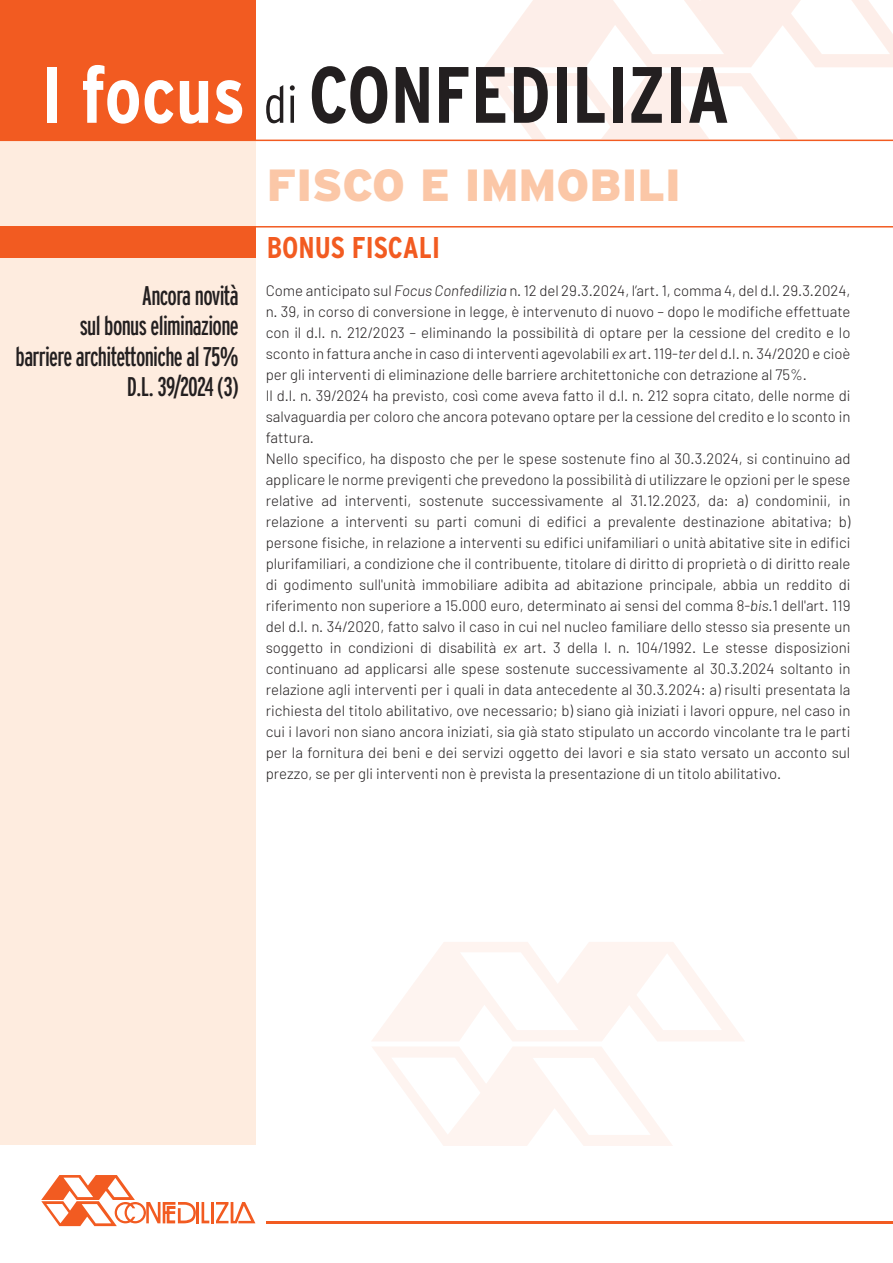
<style>
.page{position:relative;width:893px;height:1263px;background:#fff}
.page>*{position:absolute;margin:0;border:0;box-sizing:border-box;transform-origin:0 0}
.t1{font:700 condensed 79.65px "Interstate";color:#231f20}
.t2{font:900 45px "Interstate";color:#fbc7a7}
.t3{font:700 condensed 30px "Interstate";color:#f25b21}
.t4{font:extra-condensed 27px/30.5px "Interstate";letter-spacing:-.025em;color:#231f20;text-align:right}
.t5{font:300 15px/21px "Barlow";color:#231f20}
.s1{color:#fff}
.s2{font-weight:300;font-size:51.75px}
.s3{font-style:italic}
</style>
<div class="page">
<svg style="left:372px;top:942px;width:372px;height:204px"></svg>
<div style="left:0;top:0;width:255px;height:1144px;background:#feecdf"></div>
<hr style="left:267px;top:1221px;width:626px;height:2px;background:#f25b21">
<hr style="left:196px;top:1202px;width:3px;height:21px;background:#f25b21">
<svg style="left:202px;top:1202px;width:7px;height:21px"></svg>
<hr style="left:211px;top:1202px;width:3px;height:21px;background:#f25b21">
<svg style="left:216px;top:1202px;width:39px;height:21px"></svg>
<svg style="left:41px;top:1175px;width:155px;height:51px"></svg>
<svg style="left:484px;top:0;width:409px;height:67px"></svg>
<svg style="left:485px;top:73px;width:313px;height:66px"></svg>
<div style="left:0;top:0;width:255px;height:140px;background:#f25b21"></div>
<hr style="left:0;top:140px;width:893px;height:1px;background:#f25b21">
<hr style="left:0;top:226px;width:893px;height:2px;background:#f25b21">
<div style="left:0;top:227px;width:255px;height:31px;background:#f25b21"></div>
<h1 class="t1" style="left:41px;top:50px;width:690px"><span class="s1">I focus</span> <span class="s2">di</span> CONFEDILIZIA</h1>
<h3 class="t4" style="left:16px;top:280px;width:225px">Ancora novità<br>sul bonus eliminazione<br>barriere architettoniche al 75%<br>D.L. 39/2024 (3)</h3>
<h2 class="t2" style="left:267px;top:159px;width:416px">FISCO E IMMOBILI</h2>
<h3 class="t3" style="left:267px;top:231px;width:175px">BONUS FISCALI</h3>
<p class="t5" style="left:266px;top:280px;width:586px">Come anticipato sul <span class="s3">Focus Confedilizia</span> n. 12 del 29.3.2024, l’art. 1, comma 4, del d.l. 29.3.2024, n. 39, in corso di conversione in legge, è intervenuto di nuovo – dopo le modifiche effettuate con il d.l. n. 212/2023 – eliminando la possibilità di optare per la cessione del credito e lo sconto in fattura anche in caso di interventi agevolabili <span class="s3">ex</span> art. 119-<span class="s3">ter</span> del d.l. n. 34/2020 e cioè per gli interventi di eliminazione delle barriere architettoniche con detrazione al 75%.<br>Il d.l. n. 39/2024 ha previsto, così come aveva fatto il d.l. n. 212 sopra citato, delle norme di salvaguardia per coloro che ancora potevano optare per la cessione del credito e lo sconto in fattura.<br>Nello specifico, ha disposto che per le spese sostenute fino al 30.3.2024, si continuino ad applicare le norme previgenti che prevedono la possibilità di utilizzare le opzioni per le spese relative ad interventi, sostenute successivamente al 31.12.2023, da: a) condominii, in relazione a interventi su parti comuni di edifici a prevalente destinazione abitativa; b) persone fisiche, in relazione a interventi su edifici unifamiliari o unità abitative site in edifici plurifamiliari, a condizione che il contribuente, titolare di diritto di proprietà o di diritto reale di godimento sull'unità immobiliare adibita ad abitazione principale, abbia un reddito di riferimento non superiore a 15.000 euro, determinato ai sensi del comma 8-<span class="s3">bis</span>.1 dell'art. 119 del d.l. n. 34/2020, fatto salvo il caso in cui nel nucleo familiare dello stesso sia presente un soggetto in condizioni di disabilità <span class="s3">ex</span> art. 3 della l. n. 104/1992. Le stesse disposizioni continuano ad applicarsi alle spese sostenute successivamente al 30.3.2024 soltanto in relazione agli interventi per i quali in data antecedente al 30.3.2024: a) risulti presentata la richiesta del titolo abilitativo, ove necessario; b) siano già iniziati i lavori oppure, nel caso in cui i lavori non siano ancora iniziati, sia già stato stipulato un accordo vincolante tra le parti per la fornitura dei beni e dei servizi oggetto dei lavori e sia stato versato un acconto sul prezzo, se per gli interventi non è prevista la presentazione di un titolo abilitativo.</p>
</div>
